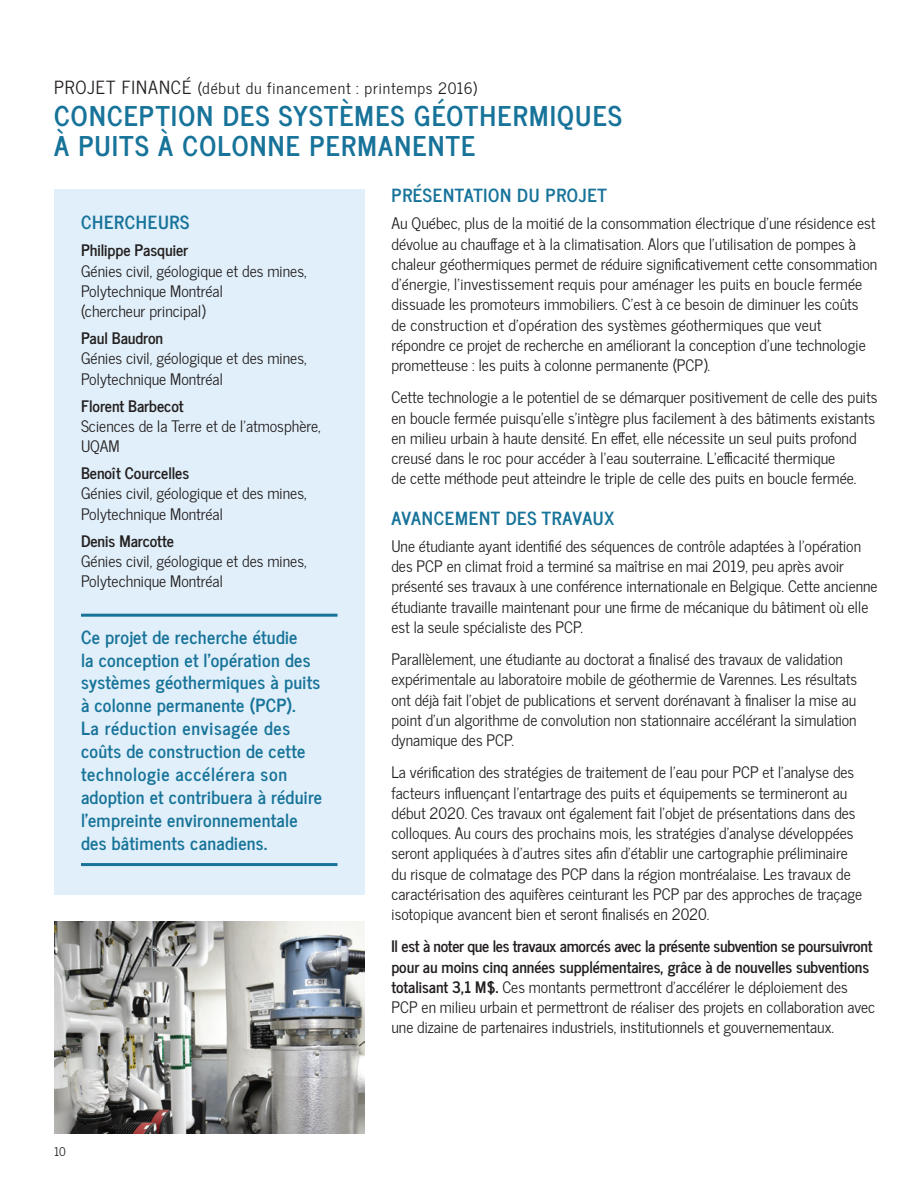
<style>
.page{position:relative;width:918px;height:1188px;background:#fff}
.page>*{position:absolute;margin:0;border:0;box-sizing:border-box;transform-origin:0 0}
.t1{font:700 27px/30px "News Cycle";letter-spacing:.05em;color:#177399}
.t2{font:700 18px/23px "News Cycle";letter-spacing:.02em;color:#177399}
.t3{font:700 18px "News Cycle";letter-spacing:.04em;color:#177399}
.t4{font:15.75px/20.2px "News Cycle";color:#231f20}
.t5{font:700 15.75px "News Cycle";color:#231f20}
.t6{font:15.75px "News Cycle";letter-spacing:.055em;color:#231f20}
.t7{font:12px "News Cycle";color:#231f20}
.s1{font-size:18px}
.s2{font-weight:700}
</style>
<div class="page">
<div style="left:54px;top:189px;width:310px;height:706px;background:#e0eff9"></div>
<hr style="left:81px;top:614px;width:257px;height:3px;background:#177399">
<hr style="left:81px;top:863px;width:257px;height:3px;background:#177399">
<img style="left:54px;top:922px;width:310px;height:212px">
<p class="t6" style="left:54px;top:75px;width:425px"><span class="s1">PROJET FINANCÉ</span> (début du financement : printemps 2016)</p>
<h1 class="t1" style="left:54px;top:98px;width:569px">CONCEPTION DES SYSTÈMES GÉOTHERMIQUES<br>À PUITS À COLONNE PERMANENTE</h1>
<p class="t3" style="left:81px;top:207px;width:110px">CHERCHEURS</p>
<p class="t5" style="left:81px;top:237px;width:109px">Philippe Pasquier</p>
<p class="t4" style="left:81px;top:260px;width:227px">Génies civil, géologique et des mines,<br>Polytechnique Montréal<br>(chercheur principal)</p>
<p class="t5" style="left:81px;top:324px;width:84px">Paul Baudron</p>
<p class="t4" style="left:81px;top:348px;width:227px">Génies civil, géologique et des mines,<br>Polytechnique Montréal</p>
<p class="t5" style="left:81px;top:392px;width:104px">Florent Barbecot</p>
<p class="t4" style="left:81px;top:415px;width:241px">Sciences de la Terre et de l’atmosphère,<br>UQAM</p>
<p class="t5" style="left:81px;top:459px;width:110px">Benoît Courcelles</p>
<p class="t4" style="left:81px;top:483px;width:227px">Génies civil, géologique et des mines,<br>Polytechnique Montréal</p>
<p class="t5" style="left:81px;top:527px;width:94px">Denis Marcotte</p>
<p class="t4" style="left:81px;top:550px;width:227px">Génies civil, géologique et des mines,<br>Polytechnique Montréal</p>
<p class="t2" style="left:81px;top:624px;width:243px">Ce projet de recherche étudie<br>la conception et l’opération des systèmes géothermiques à puits à colonne permanente (PCP).<br>La réduction envisagée des coûts de construction de cette technologie accélérera son adoption et contribuera à réduire l’empreinte environnementale des bâtiments canadiens.</p>
<p class="t7" style="left:54px;top:1142px;width:13px">10</p>
<p class="t3" style="left:392px;top:180px;width:217px">PRÉSENTATION DU PROJET</p>
<p class="t4" style="left:392px;top:213px;width:487px">Au Québec, plus de la moitié de la consommation électrique d’une résidence est dévolue au chauffage et à la climatisation. Alors que l’utilisation de pompes à chaleur géothermiques permet de réduire significativement cette consommation d’énergie, l’investissement requis pour aménager les puits en boucle fermée dissuade les promoteurs immobiliers. C’est à ce besoin de diminuer les coûts de construction et d’opération des systèmes géothermiques que veut répondre ce projet de recherche en améliorant la conception d’une technologie prometteuse : les puits à colonne permanente (PCP).</p>
<p class="t4" style="left:392px;top:387px;width:488px">Cette technologie a le potentiel de se démarquer positivement de celle des puits en boucle fermée puisqu’elle s’intègre plus facilement à des bâtiments existants en milieu urbain à haute densité. En effet, elle nécessite un seul puits profond creusé dans le roc pour accéder à l’eau souterraine. L’efficacité thermique<br>de cette méthode peut atteindre le triple de celle des puits en boucle fermée.</p>
<p class="t3" style="left:392px;top:502px;width:224px">AVANCEMENT DES TRAVAUX</p>
<p class="t4" style="left:392px;top:535px;width:488px">Une étudiante ayant identifié des séquences de contrôle adaptées à l’opération des PCP en climat froid a terminé sa maîtrise en mai 2019, peu après avoir présenté ses travaux à une conférence internationale en Belgique. Cette ancienne étudiante travaille maintenant pour une firme de mécanique du bâtiment où elle est la seule spécialiste des PCP.</p>
<p class="t4" style="left:392px;top:648px;width:467px">Parallèlement, une étudiante au doctorat a finalisé des travaux de validation expérimentale au laboratoire mobile de géothermie de Varennes. Les résultats ont déjà fait l’objet de publications et servent dorénavant à finaliser la mise au point d’un algorithme de convolution non stationnaire accélérant la simulation dynamique des PCP.</p>
<p class="t4" style="left:392px;top:762px;width:472px">La vérification des stratégies de traitement de l’eau pour PCP et l’analyse des facteurs influençant l’entartrage des puits et équipements se termineront au début 2020. Ces travaux ont également fait l’objet de présentations dans des colloques. Au cours des prochains mois, les stratégies d’analyse développées seront appliquées à d’autres sites afin d’établir une cartographie préliminaire du risque de colmatage des PCP dans la région montréalaise. Les travaux de caractérisation des aquifères ceinturant les PCP par des approches de traçage isotopique avancent bien et seront finalisés en 2020.</p>
<p class="t4" style="left:392px;top:936px;width:485px"><span class="s2">Il est à noter que les travaux amorcés avec la présente subvention se poursuivront pour au moins cinq années supplémentaires, grâce à de nouvelles subventions totalisant 3,1 M$.</span> Ces montants permettront d’accélérer le déploiement des PCP en milieu urbain et permettront de réaliser des projets en collaboration avec une dizaine de partenaires industriels, institutionnels et gouvernementaux.</p>
</div>
